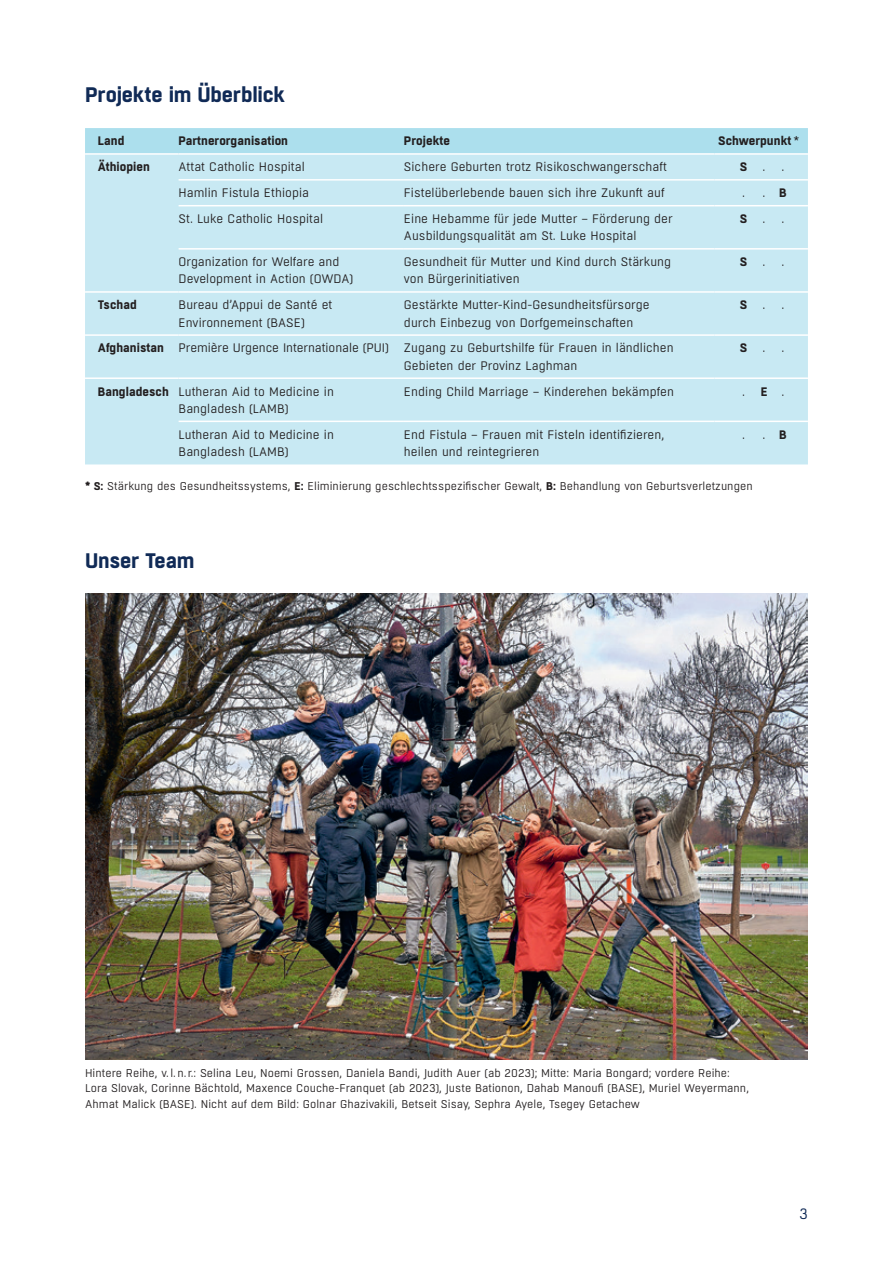
<style>
.page{position:relative;width:893px;height:1263px;background:#fff}
.page>*{position:absolute;margin:0;border:0;box-sizing:border-box;transform-origin:0 0}
.t1{font:700 21px "Boxed";letter-spacing:-.01em;color:#102a56}
.t2{font:15px "Boxed";color:#102a56}
.t3{font:12.3px/17.2px "Boxed";letter-spacing:.005em;color:#231f20}
.t4{font:700 12.3px "Boxed";letter-spacing:.005em;color:#231f20}
.t5{font:11.25px/15.3px "Boxed";letter-spacing:.005em;color:#231f20}
.s1{font-weight:400;font-size:12px}
.s2{font-weight:700}
.s3{font-weight:400}
</style>
<div class="page">
<div style="left:85px;top:128px;width:723px;height:25px;background:#acdfed"></div>
<div style="left:85px;top:155px;width:723px;height:309px;background:#c8e9f3"></div>
<hr style="left:85px;top:377px;width:94px;height:2px;background:#fff">
<hr style="left:179px;top:421px;width:225px;height:1px;background:#fff">
<hr style="left:404px;top:421px;width:310px;height:1px;background:#fff">
<hr style="left:179px;top:179px;width:225px;height:2px;background:#fff">
<hr style="left:404px;top:179px;width:310px;height:2px;background:#fff">
<hr style="left:714px;top:179px;width:94px;height:2px;background:#fff">
<hr style="left:179px;top:205px;width:225px;height:1px;background:#fff">
<hr style="left:404px;top:205px;width:310px;height:1px;background:#fff">
<hr style="left:714px;top:205px;width:94px;height:1px;background:#fff">
<hr style="left:179px;top:248px;width:225px;height:2px;background:#fff">
<hr style="left:404px;top:248px;width:310px;height:2px;background:#fff">
<hr style="left:714px;top:248px;width:94px;height:2px;background:#fff">
<hr style="left:85px;top:291px;width:94px;height:2px;background:#fff">
<hr style="left:179px;top:291px;width:225px;height:2px;background:#fff">
<hr style="left:404px;top:291px;width:310px;height:2px;background:#fff">
<hr style="left:714px;top:291px;width:94px;height:2px;background:#fff">
<hr style="left:179px;top:377px;width:225px;height:2px;background:#fff">
<hr style="left:404px;top:377px;width:310px;height:2px;background:#fff">
<hr style="left:714px;top:377px;width:94px;height:2px;background:#fff">
<hr style="left:85px;top:334px;width:94px;height:2px;background:#fff">
<hr style="left:179px;top:334px;width:225px;height:2px;background:#fff">
<hr style="left:404px;top:334px;width:310px;height:2px;background:#fff">
<hr style="left:714px;top:334px;width:94px;height:2px;background:#fff">
<hr style="left:714px;top:421px;width:94px;height:1px;background:#fff">
<img style="left:85px;top:594px;width:723px;height:466px">
<h1 class="t1" style="left:85px;top:81px;width:201px">Projekte im Überblick</h1>
<p class="t4" style="left:98px;top:133px;width:28px">Land</p>
<p class="t4" style="left:179px;top:133px;width:111px">Partnerorganisation</p>
<p class="t4" style="left:404px;top:133px;width:48px">Projekte</p>
<p class="t4" style="left:718px;top:133px;width:83px">Schwerpunkt <span class="s1">*</span></p>
<p class="t4" style="left:98px;top:159px;width:54px">Äthiopien</p>
<p class="t3" style="left:179px;top:159px;width:128px">Attat Catholic Hospital</p>
<p class="t3" style="left:404px;top:159px;width:264px">Sichere Geburten trotz Risikoschwangerschaft</p>
<p class="t3" style="left:740px;top:159px;width:46px"><span class="s2">S</span>..</p>
<p class="t3" style="left:179px;top:184px;width:132px">Hamlin Fistula Ethiopia</p>
<p class="t3" style="left:404px;top:184px;width:262px">Fistelüberlebende bauen sich ihre Zukunft auf</p>
<p class="t3" style="left:742px;top:184px;width:4px">.</p>
<p class="t3" style="left:763px;top:184px;width:26px">. <span class="s2">B</span></p>
<p class="t3" style="left:179px;top:210px;width:146px">St. Luke Catholic Hospital</p>
<p class="t3" style="left:404px;top:210px;width:270px">Eine Hebamme für jede Mutter – Förderung der<br>Ausbildungsqualität am St. Luke Hospital</p>
<p class="t3" style="left:740px;top:210px;width:46px"><span class="s2">S</span>..</p>
<p class="t3" style="left:179px;top:253px;width:176px">Organization for Welfare and<br>Development in Action (OWDA)</p>
<p class="t3" style="left:404px;top:253px;width:269px">Gesundheit für Mutter und Kind durch Stärkung von Bürgerinitiativen</p>
<p class="t3" style="left:740px;top:253px;width:46px"><span class="s2">S</span>..</p>
<p class="t4" style="left:98px;top:297px;width:41px">Tschad</p>
<p class="t3" style="left:179px;top:297px;width:155px">Bureau d’Appui de Santé et<br>Environnement (BASE)</p>
<p class="t3" style="left:404px;top:297px;width:247px">Gestärkte Mutter-Kind-Gesundheitsfürsorge durch Einbezug von Dorfgemeinschaften</p>
<p class="t3" style="left:740px;top:297px;width:46px"><span class="s2">S</span>..</p>
<p class="t3" style="left:404px;top:340px;width:271px;text-indent:-306px"><span class="s2">Afghanistan</span> Première Urgence Internationale (PUI) Zugang zu Geburtshilfe für Frauen in ländlichen<br>Gebieten der Provinz Laghman</p>
<p class="t3" style="left:740px;top:340px;width:46px"><span class="s2">S</span>..</p>
<p class="t3" style="left:179px;top:383px;width:157px;text-indent:-81px"><span class="s2">Bangladesch</span> Lutheran Aid to Medicine in<br>Bangladesh (LAMB)</p>
<p class="t3" style="left:404px;top:383px;width:272px">Ending Child Marriage – Kinderehen bekämpfen</p>
<p class="t3" style="left:742px;top:383px;width:4px">.</p>
<p class="t4" style="left:761px;top:383px;width:25px">E <span class="s3">.</span></p>
<p class="t3" style="left:179px;top:426px;width:157px">Lutheran Aid to Medicine in<br>Bangladesh (LAMB)</p>
<p class="t3" style="left:404px;top:426px;width:262px">End Fistula – Frauen mit Fisteln identifizieren, heilen und reintegrieren</p>
<p class="t3" style="left:742px;top:426px;width:4px">.</p>
<p class="t3" style="left:763px;top:426px;width:26px">. <span class="s2">B</span></p>
<p class="t5" style="left:85px;top:479px;width:669px"><span class="s2">* S:</span> Stärkung des Gesundheitssystems, <span class="s2">E:</span> Eliminierung geschlechtsspezifischer Gewalt, <span class="s2">B:</span> Behandlung von Geburtsverletzungen</p>
<h1 class="t1" style="left:85px;top:547px;width:111px">Unser Team</h1>
<p class="t5" style="left:85px;top:1066px;width:665px">Hintere Reihe, v. l.n.r.: Selina Leu, Noemi Grossen, Daniela Bandi, Judith Auer (ab 2023); Mitte: Maria Bongard; vordere Reihe:<br>Lora Slovak, Corinne Bächtold, Maxence Couche-Franquet (ab 2023), Juste Bationon, Dahab Manoufi (BASE), Muriel Weyermann,<br>Ahmat Malick (BASE). Nicht auf dem Bild: Golnar Ghazivakili, Betseit Sisay, Sephra Ayele, Tsegey Getachew</p>
<p class="t2" style="left:799px;top:1204px;width:10px">3</p>
</div>
